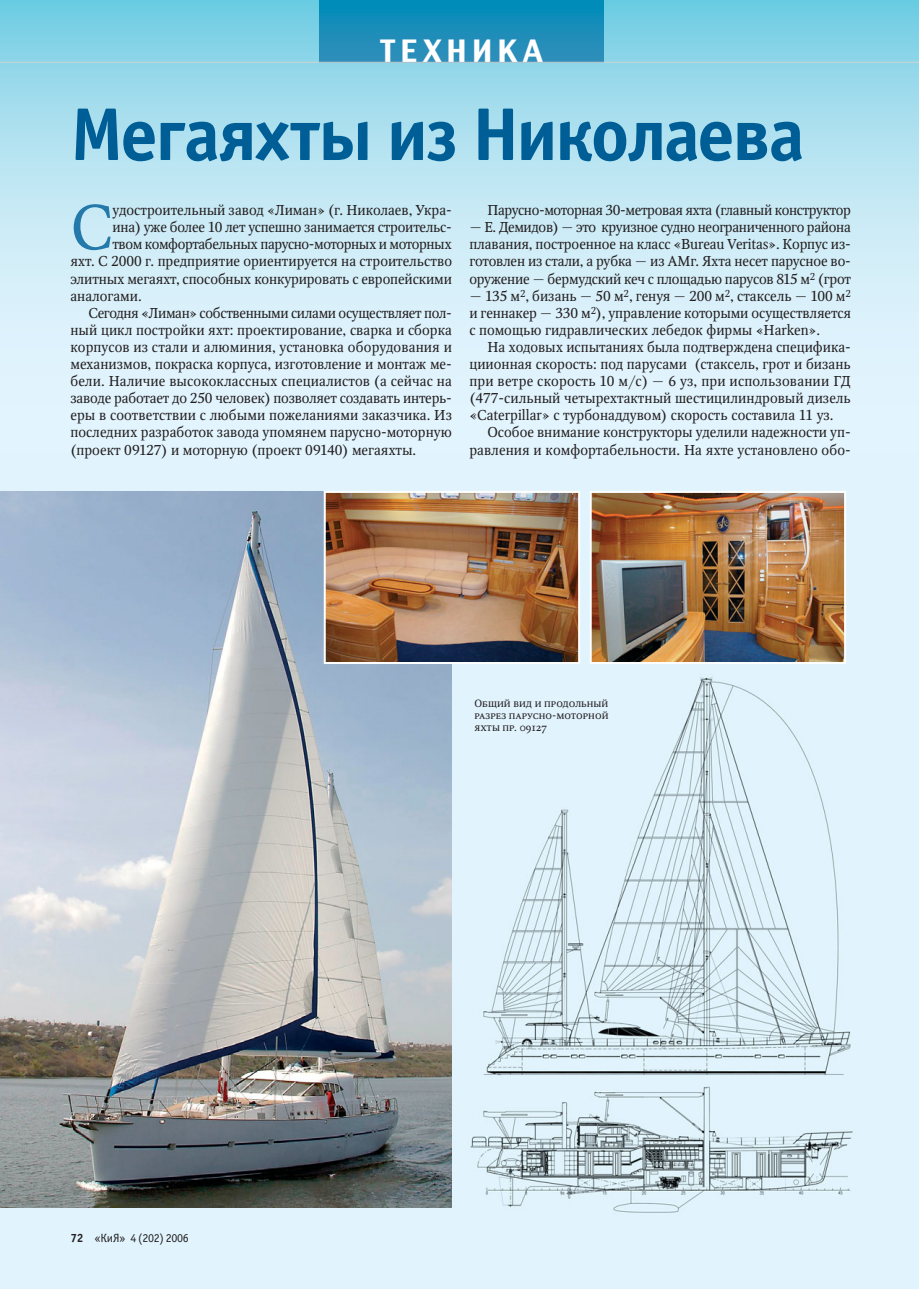
<style>
.page{position:relative;width:919px;height:1289px;background:#fff}
.page>*{position:absolute;margin:0;border:0;box-sizing:border-box;transform-origin:0 0}
.t1{font:700 75px "Officina Sans C";letter-spacing:-.035em;color:#005e96}
.t2{font:63.15px "Octava C";color:#2479ab}
.t3{font:30px "Rostislav";letter-spacing:.175em;color:#fff}
.t4{font:14.25px/17.1px "Octava C";letter-spacing:-.005em;color:#231f20;text-align:justify}
.t5{font:14.25px "Octava C";letter-spacing:-.025em;color:#231f20}
.t6{font:12px "Officina Sans C";letter-spacing:-.025em;color:#231f20}
.t7{font:10.5px/12px "Octava SCC";color:#231f20;text-align:justify}
.s1{font-weight:700}
</style>
<div class="page">
<div style="left:0;top:0;width:918px;height:1288px;background:#e1f4fd"></div>
<svg style="left:0;top:0;width:918px;height:284px;background:#afe1f0"></svg>
<img style="left:0;top:491px;width:452px;height:716px">
<img style="left:327px;top:494px;width:250px;height:167px">
<div style="left:324px;top:491px;width:256px;height:173px;border:2px solid #fff"></div>
<img style="left:592px;top:494px;width:251px;height:167px">
<div style="left:589px;top:491px;width:257px;height:173px;border:2px solid #fff"></div>
<img style="left:470px;top:677px;width:383px;height:536px">
<div style="left:320px;top:0;width:283px;height:62px;background:linear-gradient(to bottom,#008cb8,#338eba)"></div>
<hr style="left:0;top:62px;width:906px;height:1px;background:#d1d3d4">
<svg style="left:906px;top:62px;width:12px;height:1px"></svg>
<h3 class="t3" style="left:380px;top:41px;width:165px">ТЕХНИКА</h3>
<h1 class="t1" style="left:70px;top:108px;width:735px">Мегаяхты из Николаева</h1>
<h2 class="t2" style="left:70px;top:204px;width:44px">С</h2>
<p class="t4" style="left:112px;top:203px;width:341px">удостроительный завод «Лиман» (г. Николаев, Укра-</p>
<p class="t4" style="left:112px;top:220px;width:341px">ина) уже более 10 лет успешно занимается строительс-</p>
<p class="t5" style="left:112px;top:239px;width:341px">твом комфортабельных парусно-моторных и моторных</p>
<p class="t4" style="left:70px;top:254px;width:383px">яхт. С 2000 г. предприятие ориентируется на строительство</p>
<p class="t4" style="left:70px;top:271px;width:383px">элитных мегаяхт, способных конкурировать с европейскими</p>
<p class="t4" style="left:70px;top:288px;width:73px">аналогами.</p>
<p class="t5" style="left:88px;top:307px;width:365px">Сегодня «Лиман» собственными силами осуществляет пол-</p>
<p class="t4" style="left:70px;top:323px;width:383px">ный цикл постройки яхт: проектирование, сварка и сборка</p>
<p class="t4" style="left:70px;top:340px;width:383px">корпусов из стали и алюминия, установка оборудования и</p>
<p class="t4" style="left:70px;top:357px;width:383px">механизмов, покраска корпуса, изготовление и монтаж ме-</p>
<p class="t4" style="left:70px;top:374px;width:383px">бели. Наличие высококлассных специалистов (а сейчас на</p>
<p class="t4" style="left:70px;top:391px;width:383px">заводе работает до 250 человек) позволяет создавать интерь-</p>
<p class="t4" style="left:70px;top:408px;width:383px">еры в соответствии с любыми пожеланиями заказчика. Из</p>
<p class="t4" style="left:70px;top:425px;width:383px">последних разработок завода упомянем парусно-моторную</p>
<p class="t4" style="left:70px;top:442px;width:347px">(проект 09127) и моторную (проект 09140) мегаяхты.</p>
<p class="t5" style="left:487px;top:205px;width:365px">Парусно-моторная 30-метровая яхта (главный конс труктор</p>
<p class="t4" style="left:469px;top:220px;width:383px">— Е. Демидов) — это круизное судно неограни ченного района плавания, построенное на класс «Bureau Veritas». Корпус из&shy;готовлен из стали, а рубка — из АМг. Яхта несет парусное во&shy;оружение — бермудский кеч с площадью парусов 815 м<sup>2</sup> (грот</p>
<p class="t4" style="left:469px;top:288px;width:383px">— 135 м<sup>2</sup>, бизань — 50 м<sup>2</sup>, генуя — 200 м<sup>2</sup>, стаксель — 100 м<sup>2 </sup>и геннакер — 330 м<sup>2</sup>), управление которыми осуществляется с помощью гидравлических лебедок фирмы «Harken».</p>
<p class="t4" style="left:469px;top:340px;width:383px;text-indent:18px">На ходовых испытаниях была подтверждена специфика&shy;циионная скорость: под парусами (стаксе ль, грот и бизань при ветре скорость 10 м/с) — 6 уз, при использовании ГД (477-сильный четырехтактный шестицилиндровый дизель «Caterpillar» с турбонаддувом) скорость составила 11 уз.</p>
<p class="t4" style="left:469px;top:425px;width:383px;text-align:right">Особое внимание конструкторы уделили надежности уп&shy;равления и комфортабельности. На яхте установлено обо-</p>
<p class="t7" style="left:474px;top:697px;width:135px">Общий вид и продольный разрез парусно-моторной яхты пр. 09127</p>
<p class="t6" style="left:70px;top:1233px;width:120px"><span class="s1">72</span> «КиЯ» 4 (202) 2006</p>
</div>
